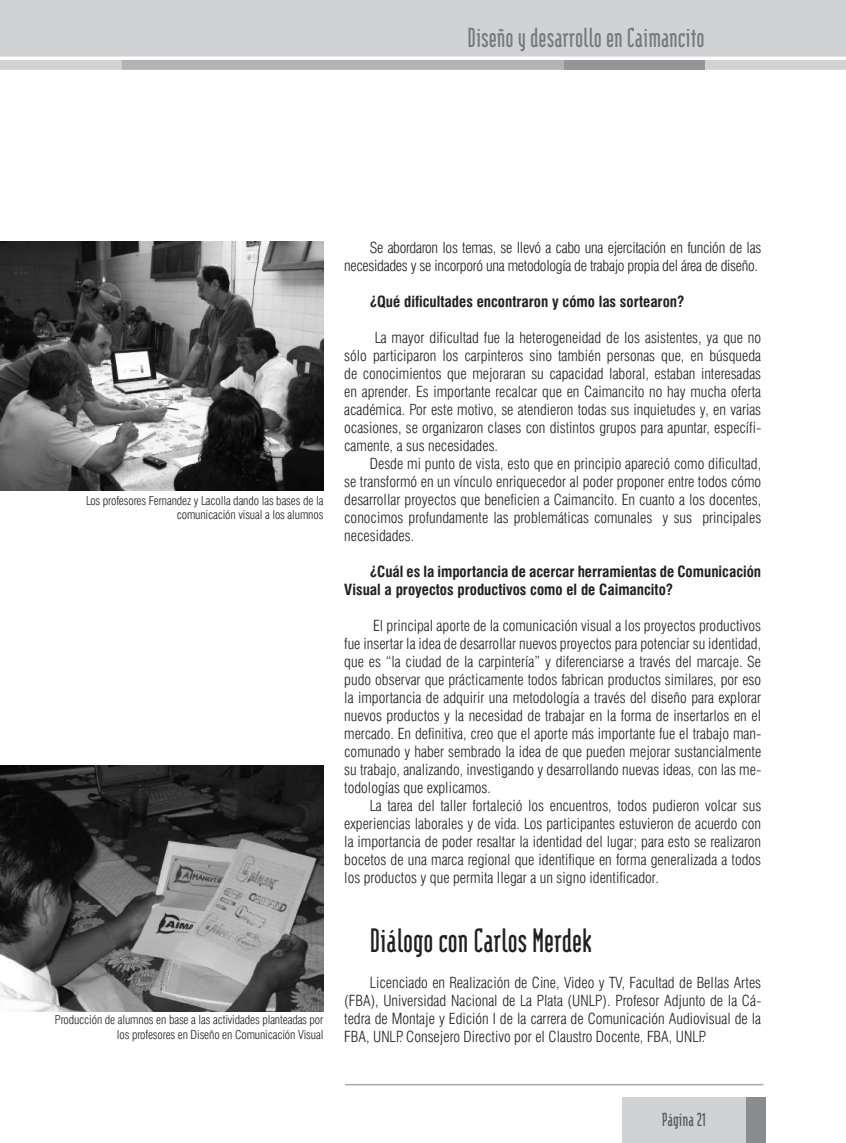
<style>
.page{position:relative;width:846px;height:1143px;background:#fff}
.page>*{position:absolute;margin:0;border:0;box-sizing:border-box;transform-origin:0 0}
.t1{font:700 40.5px "Modula";color:#231f20}
.t2{font:700 33px "Modula";color:#76787b}
.t3{font:700 22.5px "Modula";color:#57585a}
.t4{font:300 condensed 15px/18px "Swiss 721 BT";color:#231f20;text-align:justify}
.t5{font:700 condensed 15px/18px "Swiss 721 BT";color:#231f20}
.t6{font:300 condensed 15px/18px "Swiss 721 BT";letter-spacing:-.02em;color:#231f20;text-align:right}
.t7{font:300 condensed 12px/14.4px "Swiss 721 BT";letter-spacing:-.01em;color:#231f20;text-align:right}
</style>
<div class="page">
<hr style="left:345px;top:1084px;width:418px;height:1px;background:#a8a9ad">
<div style="left:622px;top:1097px;width:141px;height:46px;background:#d1d2d4"></div>
<div style="left:0;top:0;width:845px;height:57px;background:#d1d2d4"></div>
<svg style="left:0;top:60px;width:845px;height:10px;background:#d1d2d4"></svg>
<div style="left:564px;top:60px;width:140px;height:10px;background:#939598"></div>
<div style="left:122px;top:60px;width:442px;height:10px;background:#b2b3b7"></div>
<div style="left:746px;top:1097px;width:19px;height:46px;background:#8a8c8f"></div>
<img style="left:0;top:765px;width:323px;height:247px">
<img style="left:0;top:242px;width:323px;height:249px">
<h2 class="t2" style="left:467px;top:23px;width:238px">Diseño y desarrollo en Caimancito</h2>
<p class="t7" style="left:86px;top:493px;width:239px">Los profesores Fernandez y Lacolla dando las bases de la comunicación visual a los alumnos</p>
<p class="t7" style="left:55px;top:1013px;width:270px">Producción de alumnos en base a las actividades planteadas por los profesores en Diseño en Comunicación Visual</p>
<p class="t6" style="left:344px;top:239px;width:418px">Se abordaron los temas, se llevó a cabo una ejercitación en función de las necesidades y se incorporó una metodología de trabajo propia del área de diseño.</p>
<p class="t5" style="left:370px;top:293px;width:316px">¿Qué dificultades encontraron y cómo las sortearon?</p>
<p class="t4" style="left:344px;top:329px;width:418px;text-indent:30px">La mayor dificultad fue la heterogeneidad de los asistentes, ya que no sólo participaron los carpinteros sino también personas que, en búsqueda de conocimientos que mejoraran su capacidad laboral, estaban interesadas en aprender. Es importante recalcar que en Caimancito no hay mucha oferta académica. Por este motivo, se atendieron todas sus inquietudes y, en varias ocasiones, se organizaron clases con distintos grupos para apuntar, específi&shy;camente, a sus necesidades.</p>
<p class="t4" style="left:344px;top:455px;width:418px;text-indent:26px">Desde mi punto de vista, esto que en principio apareció como dificultad, se transformó en un vínculo enriquecedor al poder proponer entre todos cómo desarrollar proyectos que beneficien a Caimancito. En cuanto a los docentes, conocimos profundamente las problemáticas comunales y sus principales necesidades.</p>
<p class="t5" style="left:344px;top:563px;width:418px;text-indent:26px">¿Cuál es la importancia de acercar herramientas de Comunicación<br>Visual a proyectos productivos como el de Caimancito?</p>
<p class="t4" style="left:344px;top:617px;width:418px;text-indent:29px">El principal aporte de la comunicación visual a los proyectos productivos fue insertar la idea de desarrollar nuevos proyectos para potenciar su identidad, que es “la ciudad de la carpintería” y diferenciarse a través del marcaje. Se pudo observar que prácticamente todos fabrican productos similares, por eso la importancia de adquirir una metodología a través del diseño para explorar nuevos productos y la necesidad de trabajar en la forma de insertarlos en el mercado. En definitiva, creo que el aporte más importante fue el trabajo man&shy;comunado y haber sembrado la idea de que pueden mejorar sustancialmente su trabajo, analizando, investigando y desarrollando nuevas ideas, con las me&shy;todologías que explicamos.</p>
<p class="t4" style="left:344px;top:797px;width:418px;text-indent:26px">La tarea del taller fortaleció los encuentros, todos pudieron volcar sus experiencias laborales y de vida. Los participantes estuvieron de acuerdo con la importancia de poder resaltar la identidad del lugar; para esto se realizaron bocetos de una marca regional que identifique en forma generalizada a todos los productos y que permita llegar a un signo identificador.</p>
<h1 class="t1" style="left:370px;top:922px;width:223px">Diálogo con Carlos Merdek</h1>
<p class="t4" style="left:344px;top:974px;width:418px;text-indent:26px">Licenciado en Realización de Cine, Video y TV, Facultad de Bellas Artes (FBA), Universidad Nacional de La Plata (UNLP). Profesor Adjunto de la Cá&shy;tedra de Montaje y Edición I de la carrera de Comunicación Audiovisual de la FBA, UNLP. Consejero Directivo por el Claustro Docente, FBA, UNLP.</p>
<h3 class="t3" style="left:661px;top:1110px;width:46px">Página 21</h3>
</div>
